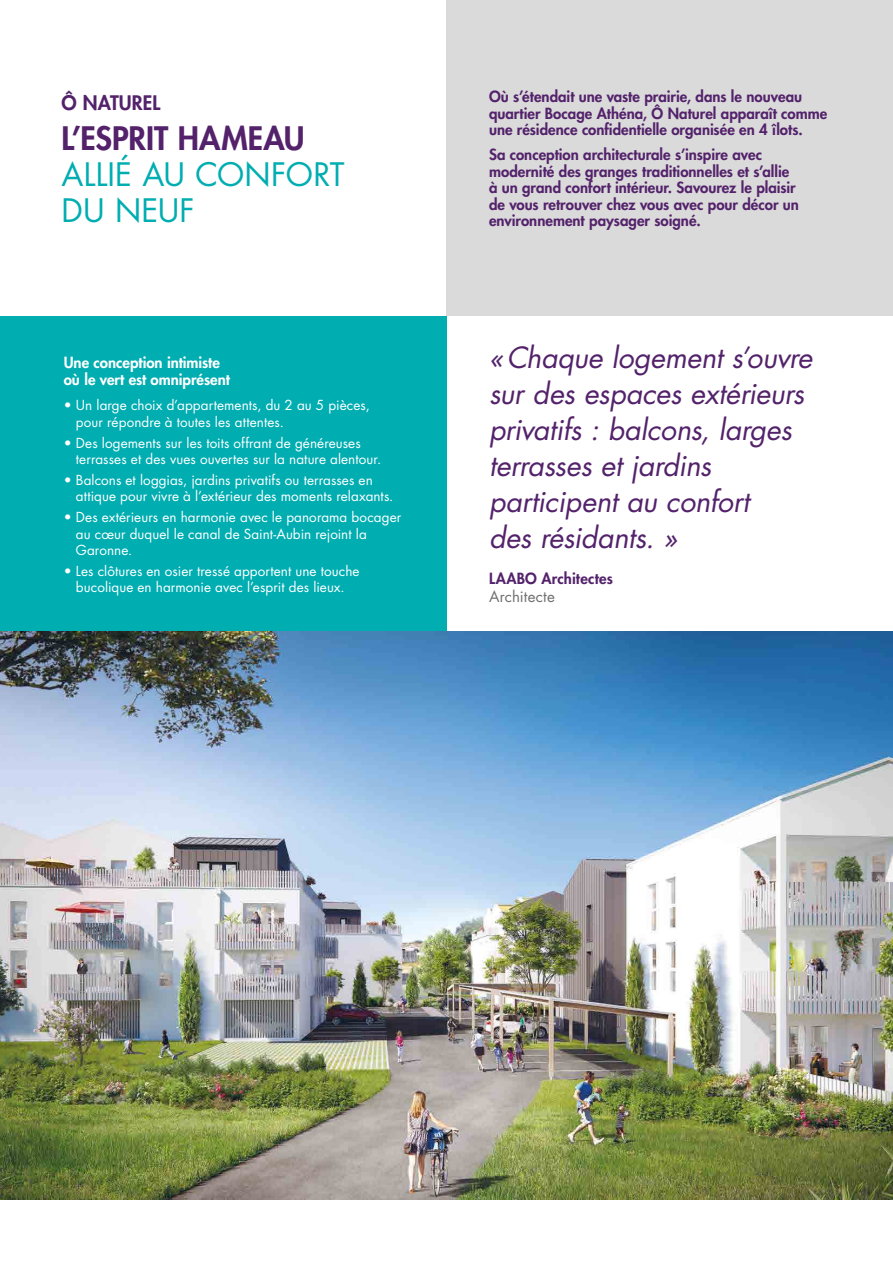
<style>
.page{position:relative;width:893px;height:1263px;background:#fff}
.page>*{position:absolute;margin:0;border:0;box-sizing:border-box;transform-origin:0 0}
.t1{font:31.5px/36px "Futura Std";letter-spacing:.005em;color:#00adb1}
.t2{font:800 31.5px "Futura Std";color:#53226b}
.t3{font:italic 28.5px/36px "Futura Std";letter-spacing:-.01em;color:#53226b}
.t4{font:800 19.5px "Futura Std";color:#53226b}
.t5{font:800 15px/16.5px "Futura Std";color:#53226b}
.t6{font:800 15px/16.5px "Futura Std";color:#fff}
.t7{font:15px "Futura Std";letter-spacing:.015em;color:#706f6f}
.t8{font:13.5px/16.5px "Futura Std";letter-spacing:.005em;color:#fff}
</style>
<div class="page">
<div style="left:446px;top:0;width:447px;height:316px;background:#dadada"></div>
<div style="left:0;top:316px;width:446px;height:315px;background:#00adb1"></div>
<img style="left:0;top:631px;width:893px;height:568px">
<h3 class="t4" style="left:62px;top:90px;width:100px">Ô NATUREL</h3>
<h1 class="t2" style="left:62px;top:118px;width:245px">L’ESPRIT HAMEAU</h1>
<h1 class="t1" style="left:62px;top:157px;width:285px">ALLIÉ AU CONFORT<br>DU NEUF</h1>
<p class="t6" style="left:64px;top:354px;width:168px">Une conception intimiste où le vert est omniprésent</p>
<p class="t8" style="left:76px;top:397px;width:295px;text-indent:-12px">• Un large choix d’appartements, du 2 au 5 pièces, pour répondre à toutes les attentes.</p>
<p class="t8" style="left:76px;top:434px;width:307px;text-indent:-12px">• Des logements sur les toits offrant de généreuses terrasses et des vues ouvertes sur la nature alentour.</p>
<p class="t8" style="left:76px;top:472px;width:319px;text-indent:-12px">• Balcons et loggias, jardins privatifs ou terrasses en attique pour vivre à l’extérieur des moments relaxants.</p>
<p class="t8" style="left:76px;top:509px;width:327px;text-indent:-12px">• Des extérieurs en harmonie avec le panorama bocager au cœur duquel le canal de Saint-Aubin rejoint la<br>Garonne.</p>
<p class="t8" style="left:64px;top:563px;width:297px;text-align:center">• Les clôtures en osier tressé apportent une touche bucolique en harmonie avec l’esprit des lieux.</p>
<p class="t5" style="left:489px;top:88px;width:340px">Où s’étendait une vaste prairie, dans le nouveau quartier Bocage Athéna, Ô Naturel apparaît comme une résidence confidentielle organisée en 4 îlots.</p>
<p class="t5" style="left:489px;top:146px;width:311px">Sa conception architecturale s’inspire avec modernité des granges traditionnelles et s’allie à un grand confort intérieur. Savourez le plaisir de vous retrouver chez vous avec pour décor un environnement paysager soigné.</p>
<h2 class="t3" style="left:489px;top:340px;width:325px">«Chaque logement s’ouvre sur des espaces extérieurs privatifs : balcons, larges terrasses et jardins participent au confort<br>des résidants. »</h2>
<p class="t5" style="left:489px;top:571px;width:125px">LAABO Architectes</p>
<p class="t7" style="left:489px;top:587px;width:67px">Architecte</p>
</div>
